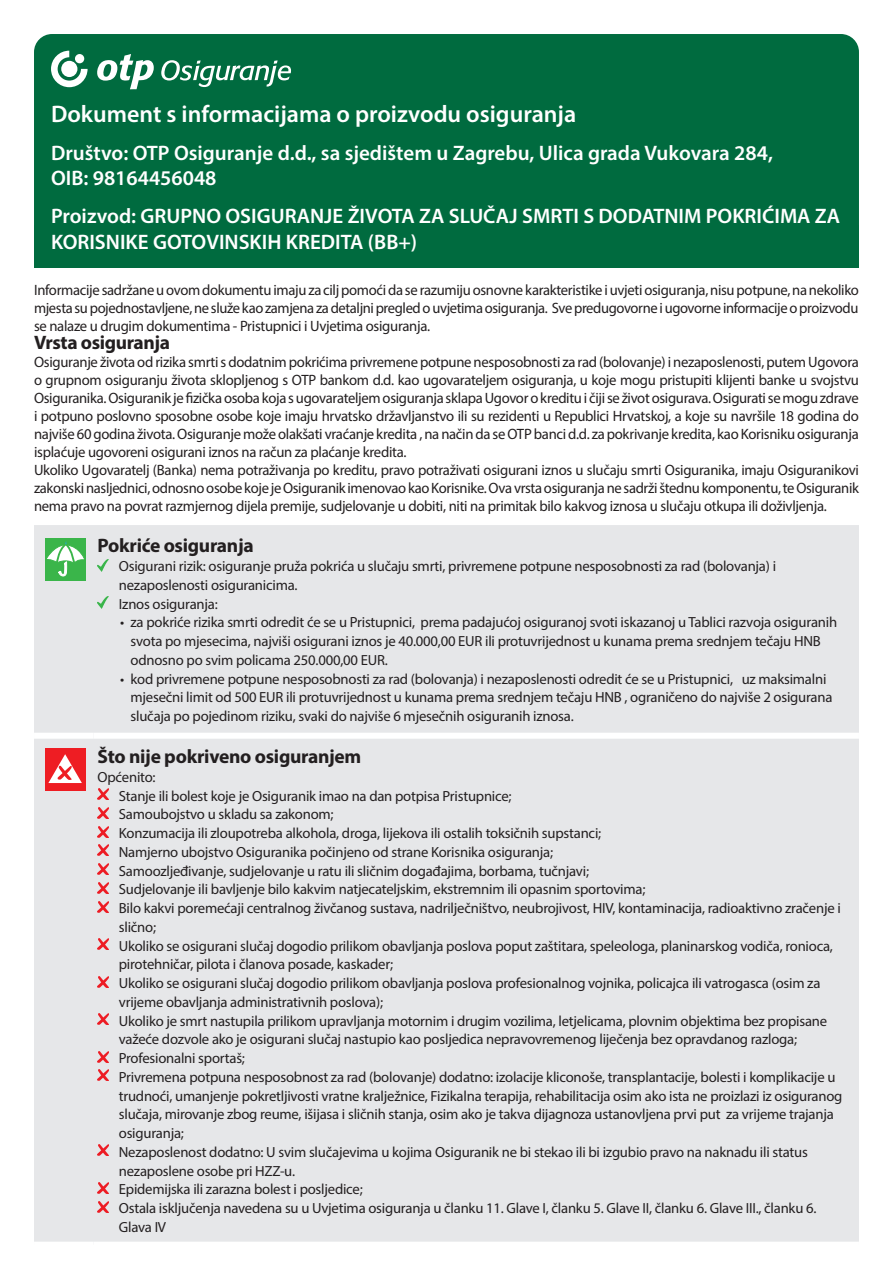
<style>
.page{position:relative;width:893px;height:1263px;background:#fff}
.page>*{position:absolute;margin:0;border:0;box-sizing:border-box;transform-origin:0 0}
.Form_sub_title{font:600 24px "Myriad Pro";color:#fff}
.Company_Product_head{font:600 21px/25.2px "Myriad Pro";color:#fff}
.Cover_subhead{font:700 19.5px "Myriad Pro";letter-spacing:-.015em;color:#231f20}
.Form_intro{font:15px/18px "Myriad Pro";letter-spacing:-.02em;color:#231f20;text-align:justify}
.Covered_bullets{font:14.7px/18.8px "Myriad Pro";letter-spacing:-.015em;color:#231f20}
</style>
<div class="page">
<div style="left:34px;top:34px;width:825px;height:234px;background:#006b3f;border-radius:18px"></div>
<div style="left:34px;top:525px;width:825px;height:717px;background:#e6e7e9"></div>
<div style="left:34px;top:733px;width:59px;height:6px;background:#fff"></div>
<div style="left:93px;top:733px;width:766px;height:6px;background:#fff"></div>
<div style="left:45px;top:538px;width:41px;height:42px;background:#3ab54a"></div>
<svg style="left:47px;top:541px;width:37px;height:35px"></svg>
<svg style="left:98px;top:559px;width:10px;height:12px"></svg>
<svg style="left:98px;top:597px;width:10px;height:12px"></svg>
<div style="left:45px;top:748px;width:41px;height:43px;background:#ee1d23"></div>
<svg style="left:48px;top:754px;width:34px;height:29px"></svg>
<svg style="left:98px;top:789px;width:10px;height:10px"></svg>
<svg style="left:98px;top:807px;width:10px;height:11px"></svg>
<svg style="left:98px;top:826px;width:10px;height:11px"></svg>
<svg style="left:98px;top:845px;width:10px;height:11px"></svg>
<svg style="left:98px;top:864px;width:10px;height:10px"></svg>
<svg style="left:98px;top:882px;width:10px;height:11px"></svg>
<svg style="left:98px;top:901px;width:10px;height:11px"></svg>
<svg style="left:98px;top:939px;width:10px;height:10px"></svg>
<svg style="left:98px;top:976px;width:10px;height:11px"></svg>
<svg style="left:98px;top:1014px;width:10px;height:10px"></svg>
<svg style="left:98px;top:1051px;width:10px;height:11px"></svg>
<svg style="left:98px;top:1070px;width:10px;height:11px"></svg>
<svg style="left:98px;top:1145px;width:10px;height:11px"></svg>
<svg style="left:98px;top:1182px;width:10px;height:11px"></svg>
<svg style="left:98px;top:1201px;width:10px;height:11px"></svg>
<svg style="left:97px;top:54px;width:57px;height:35px"></svg>
<svg style="left:51px;top:51px;width:37px;height:36px"></svg>
<div style="left:61px;top:61px;width:16px;height:16px;background:#fff;border-radius:50%"></div>
<div style="left:75px;top:54px;width:9px;height:9px;background:#fff;border-radius:50%"></div>
<svg style="left:161px;top:60px;width:130px;height:27px"></svg>
<p class="Form_sub_title" style="left:51px;top:99px;width:527px">Dokument s informacijama o proizvodu osiguranja</p>
<p class="Company_Product_head" style="left:51px;top:140px;width:723px">Društvo: OTP Osiguranje d.d., sa sjedištem u Zagrebu, Ulica grada Vukovara 284,<br>OIB: 98164456048</p>
<p class="Company_Product_head" style="left:51px;top:203px;width:791px">Proizvod: GRUPNO OSIGURANJE ŽIVOTA ZA SLUČAJ SMRTI S DODATNIM POKRIĆIMA ZA<br>KORISNIKE GOTOVINSKIH KREDITA (BB+)</p>
<p class="Form_intro" style="left:34px;top:281px;width:826px">Informacije sadržane u ovom dokumentu imaju za cilj pomoći da se razumiju osnovne karakteristike i uvjeti osiguranja, nisu potpune, na nekoliko mjesta su pojednostavljene, ne služe kao zamjena za detaljni pregled o uvjetima osiguranja. Sve predugovorne i ugovorne informacije o proizvodu se nalaze u drugim dokumentima - Pristupnici i Uvjetima osiguranja.</p>
<p class="Cover_subhead" style="left:34px;top:330px;width:138px">Vrsta osiguranja</p>
<p class="Form_intro" style="left:34px;top:353px;width:826px">Osiguranje života od rizika smrti s dodatnim pokrićima privremene potpune nesposobnosti za rad (bolovanje) i nezaposlenosti, putem Ugovora o grupnom osiguranju života sklopljenog s OTP bankom d.d. kao ugovarateljem osiguranja, u koje mogu pristupiti klijenti banke u svojstvu Osiguranika. Osiguranik je fizička osoba koja s ugovarateljem osiguranja sklapa Ugovor o kreditu i čiji se život osigurava. Osigurati se mogu zdrave i potpuno poslovno sposobne osobe koje imaju hrvatsko državljanstvo ili su rezidenti u Republici Hrvatskoj, a koje su navršile 18 godina do najviše 60 godina života. Osiguranje može olakšati vraćanje kredita , na način da se OTP banci d.d. za pokrivanje kredita, kao Korisniku osiguranja isplaćuje ugovoreni osigurani iznos na račun za plaćanje kredita.</p>
<p class="Form_intro" style="left:34px;top:461px;width:826px">Ukoliko Ugovaratelj (Banka) nema potraživanja po kreditu, pravo potraživati osigurani iznos u slučaju smrti Osiguranika, imaju Osiguranikovi zakonski nasljednici, odnosno osobe koje je Osiguranik imenovao kao Korisnike. Ova vrsta osiguranja ne sadrži štednu komponentu, te Osiguranik nema pravo na povrat razmjernog dijela premije, sudjelovanje u dobiti, niti na primitak bilo kakvog iznosa u slučaju otkupa ili doživljenja.</p>
<p class="Cover_subhead" style="left:98px;top:533px;width:158px">Pokriće osiguranja</p>
<p class="Covered_bullets" style="left:119px;top:557px;width:659px">Osigurani rizik: osiguranje pruža pokrića u slučaju smrti, privremene potpune nesposobnosti za rad (bolovanja) i nezaposlenosti osiguranicima.</p>
<p class="Covered_bullets" style="left:119px;top:594px;width:100px">Iznos osiguranja:</p>
<p class="Covered_bullets" style="left:131px;top:613px;width:708px;text-indent:-10px">• za pokriće rizika smrti odredit će se u Pristupnici, prema padajućoj osiguranoj svoti iskazanoj u Tablici razvoja osiguranih svota po mjesecima, najviši osigurani iznos je 40.000,00 EUR ili protuvrijednost u kunama prema srednjem tečaju HNB odnosno po svim policama 250.000,00 EUR.</p>
<p class="Covered_bullets" style="left:131px;top:669px;width:703px;text-indent:-10px">• kod privremene potpune nesposobnosti za rad (bolovanja) i nezaposlenosti odredit će se u Pristupnici, uz maksimalni mjesečni limit od 500 EUR ili protuvrijednost u kunama prema srednjem tečaju HNB , ograničeno do najviše 2 osigurana slučaja po pojedinom riziku, svaki do najviše 6 mjesečnih osiguranih iznosa.</p>
<p class="Cover_subhead" style="left:98px;top:744px;width:265px">Što nije pokriveno osiguranjem</p>
<p class="Covered_bullets" style="left:98px;top:767px;width:60px">Općenito:</p>
<p class="Covered_bullets" style="left:119px;top:786px;width:394px">Stanje ili bolest koje je Osiguranik imao na dan potpisa Pristupnice;</p>
<p class="Covered_bullets" style="left:119px;top:805px;width:216px">Samoubojstvo u skladu sa zakonom;</p>
<p class="Covered_bullets" style="left:119px;top:823px;width:484px">Konzumacija ili zloupotreba alkohola, droga, lijekova ili ostalih toksičnih supstanci;</p>
<p class="Covered_bullets" style="left:119px;top:842px;width:436px">Namjerno ubojstvo Osiguranika počinjeno od strane Korisnika osiguranja;</p>
<p class="Covered_bullets" style="left:119px;top:861px;width:472px">Samoozljeđivanje, sudjelovanje u ratu ili sličnim događajima, borbama, tučnjavi;</p>
<p class="Covered_bullets" style="left:119px;top:880px;width:528px">Sudjelovanje ili bavljenje bilo kakvim natjecateljskim, ekstremnim ili opasnim sportovima;</p>
<p class="Covered_bullets" style="left:119px;top:898px;width:723px">Bilo kakvi poremećaji centralnog živčanog sustava, nadrilječništvo, neubrojivost, HIV, kontaminacija, radioaktivno zračenje i slično;</p>
<p class="Covered_bullets" style="left:119px;top:936px;width:716px">Ukoliko se osigurani slučaj dogodio prilikom obavljanja poslova poput zaštitara, speleologa, planinarskog vodiča, ronioca, pirotehničar, pilota i članova posade, kaskader;</p>
<p class="Covered_bullets" style="left:119px;top:973px;width:703px">Ukoliko se osigurani slučaj dogodio prilikom obavljanja poslova profesionalnog vojnika, policajca ili vatrogasca (osim za vrijeme obavljanja administrativnih poslova);</p>
<p class="Covered_bullets" style="left:119px;top:1011px;width:710px">Ukoliko je smrt nastupila prilikom upravljanja motornim i drugim vozilima, letjelicama, plovnim objektima bez propisane važeće dozvole ako je osigurani slučaj nastupio kao posljedica nepravovremenog liječenja bez opravdanog razloga;</p>
<p class="Covered_bullets" style="left:119px;top:1048px;width:128px">Profesionalni sportaš;</p>
<p class="Covered_bullets" style="left:119px;top:1067px;width:725px">Privremena potpuna nesposobnost za rad (bolovanje) dodatno: izolacije kliconoše, transplantacije, bolesti i komplikacije u trudnoći, umanjenje pokretljivosti vratne kralježnice, Fizikalna terapija, rehabilitacija osim ako ista ne proizlazi iz osiguranog slučaja, mirovanje zbog reume, išijasa i sličnih stanja, osim ako je takva dijagnoza ustanovljena prvi put za vrijeme trajanja osiguranja;</p>
<p class="Covered_bullets" style="left:119px;top:1142px;width:691px">Nezaposlenost dodatno: U svim slučajevima u kojima Osiguranik ne bi stekao ili bi izgubio pravo na naknadu ili status nezaposlene osobe pri HZZ-u.</p>
<p class="Covered_bullets" style="left:119px;top:1180px;width:245px">Epidemijska ili zarazna bolest i posljedice;</p>
<p class="Covered_bullets" style="left:119px;top:1198px;width:699px">Ostala isključenja navedena su u Uvjetima osiguranja u članku 11. Glave I, članku 5. Glave II, članku 6. Glave III., članku 6.<br>Glava IV</p>
</div>
